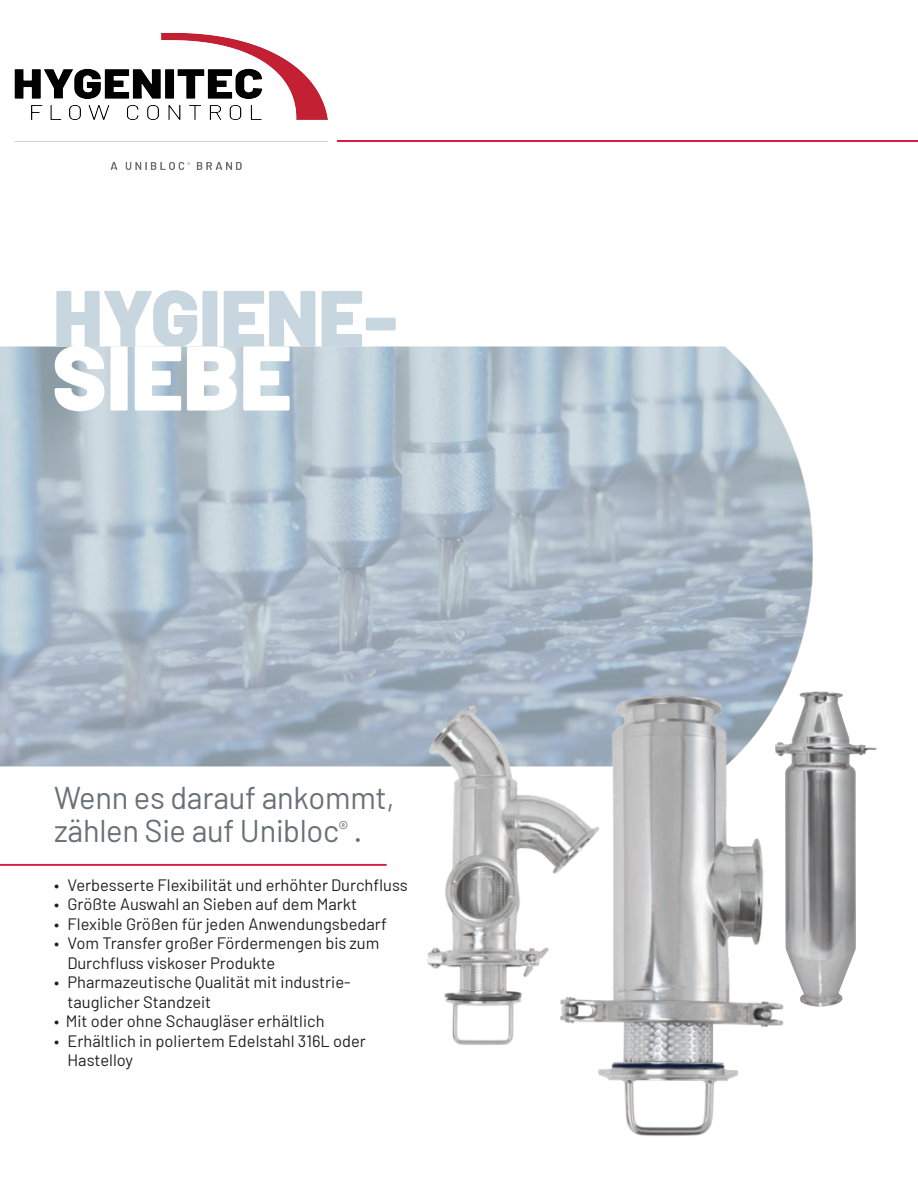
<style>
.page{position:relative;width:918px;height:1188px;background:#fff}
.page>*{position:absolute;margin:0;border:0;box-sizing:border-box;transform-origin:0 0}
.t1{font:900 91.5px "Barlow";color:#fff}
.t2{font:900 79.8px "Barlow";color:#c8d6df}
.t3{font:31.5px/33.3px "Barlow";letter-spacing:-.01em;color:#697178}
.t4{font:16.5px/19.5px "Barlow";color:#231f20}
</style>
<div class="page">
<hr style="left:338px;top:140px;width:580px;height:2px;background:#d71d44">
<svg style="left:0;top:347px;width:813px;height:419px;background:#b1c0cc"></svg>
<hr style="left:0;top:864px;width:387px;height:2px;background:#d71d44">
<img style="left:416px;top:678px;width:388px;height:458px">
<img style="left:775px;top:692px;width:102px;height:315px">
<img style="left:14px;top:32px;width:314px;height:138px">
<p class="t2" style="left:53px;top:269px;width:346px">HYGIENE-</p>
<p class="t1" style="left:52px;top:321px;width:241px">SIEBE</p>
<p class="t3" style="left:54px;top:780px;width:342px">Wenn es darauf ankommt, zählen Sie auf Unibloc<sup>®</sup> .</p>
<p class="t4" style="left:54px;top:875px;width:355px">• Verbesserte Flexibilität und erhöhter Durchfluss</p>
<p class="t4" style="left:54px;top:894px;width:305px">• Größte Auswahl an Sieben auf dem Markt</p>
<p class="t4" style="left:54px;top:914px;width:335px">• Flexible Größen für jeden Anwendungsbedarf</p>
<p class="t4" style="left:68px;top:933px;width:313px;text-indent:-14px">• Vom Transfer großer Fördermengen bis zum<br>Durchfluss viskoser Produkte</p>
<p class="t4" style="left:68px;top:972px;width:285px;text-indent:-14px">• Pharmazeutische Qualität mit industrie&shy;tauglicher Standzeit</p>
<p class="t4" style="left:54px;top:1011px;width:272px">• Mit oder ohne Schaugläser erhältlich</p>
<p class="t4" style="left:68px;top:1031px;width:300px;text-indent:-14px">• Erhältlich in poliertem Edelstahl 316L oder<br>Hastelloy</p>
</div>
